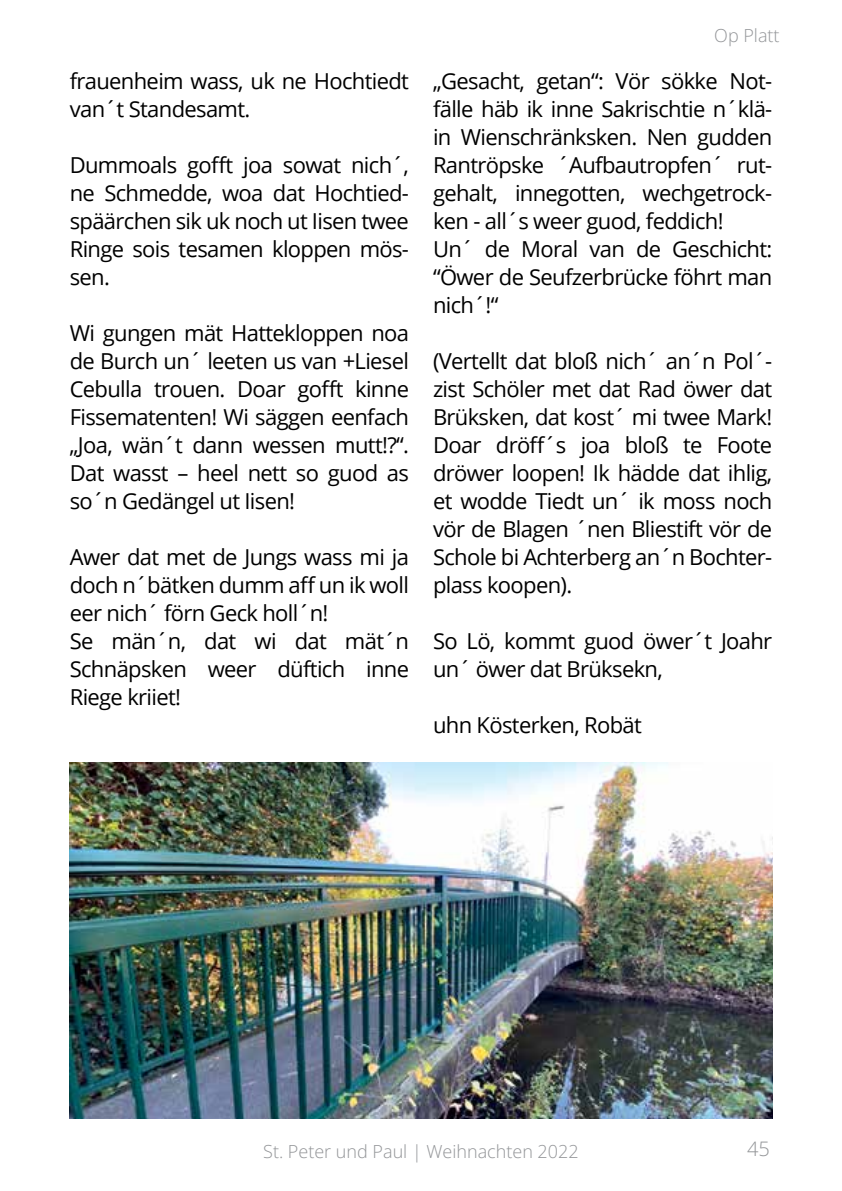
<style>
.page{position:relative;width:842px;height:1191px;background:#fff}
.page>*{position:absolute;margin:0;border:0;box-sizing:border-box;transform-origin:0 0}
.t1{font:22px/28px "Open Sans";letter-spacing:-.03em;color:#000}
.t2{font:300 20px "Open Sans";color:#939598}
.t3{font:300 18px "Open Sans";color:#939598}
</style>
<div class="page">
<img style="left:70px;top:763px;width:702px;height:356px">
<p class="t1" style="left:70px;top:66px;width:341px">frauenheim wass, uk ne Hochtiedt van´t Standesamt.</p>
<p class="t1" style="left:70px;top:150px;width:341px;text-align:justify">Dummoals gofft joa sowat nich´, ne Schmedde, woa dat Hochtied&shy;späärchen sik uk noch ut I isen twee Ringe sois tesamen kloppen mös&shy;sen.</p>
<p class="t1" style="left:70px;top:318px;width:341px;text-align:justify">Wi gungen mät Hattekloppen noa de Burch un´ leeten us van +Liesel Cebulla trouen. Doar gofft kinne Fissematenten! Wi säggen eenfach „Joa, wän´t dann wessen mutt!?“.<br>Dat wasst – heel nett so guod as so´n Gedängel ut I isen!</p>
<p class="t1" style="left:70px;top:542px;width:341px">Awer dat met de Jungs wass mi ja doch n´bätken dumm aff un ik woll eer nich´ förn Geck holl´n!<br>Se män´n, dat wi dat mät´n<br>Schnäpsken weer düftich inne<br>Riege kriiet!</p>
<p class="t3" style="left:714px;top:23px;width:67px">Op Platt</p>
<p class="t1" style="left:433px;top:66px;width:341px">„Gesacht, getan“: Vör sökke Not&shy;fälle häb ik inne Sakrischtie n´klä&shy;in Wienschränksken. Nen gudden<br>Rantröpske ´Aufbautropfen´ rut&shy;gehalt, innegotten, wechgetrock&shy;ken - all´s weer guod, feddich!<br>Un´ de Moral van de Geschicht: “Öwer de Seufzerbrücke föhrt man nich´!“</p>
<p class="t1" style="left:433px;top:346px;width:341px;text-align:justify">(Vertellt dat bloß nich´ an´n Pol´- zist Schöler met dat Rad öwer dat Brüksken, dat kost´ mi twee Mark!<br>Doar dröff´s joa bloß te Foote dröwer loopen! I k hädde dat ihlig, et wodde Tiedt un´ ik moss noch vör de Blagen ´nen Bliestift vör de Schole bi Achterberg an´n Bochter&shy;plass koopen).</p>
<p class="t1" style="left:433px;top:626px;width:341px">So Lö, kommt guod öwer´t Joahr un´ öwer dat Brüksekn,</p>
<p class="t1" style="left:433px;top:710px;width:210px">uhn Kösterken, Robät</p>
<p class="t3" style="left:263px;top:1138px;width:317px">St. Peter und Paul | Weihnachten 2022</p>
<p class="t2" style="left:747px;top:1134px;width:24px">45</p>
</div>
